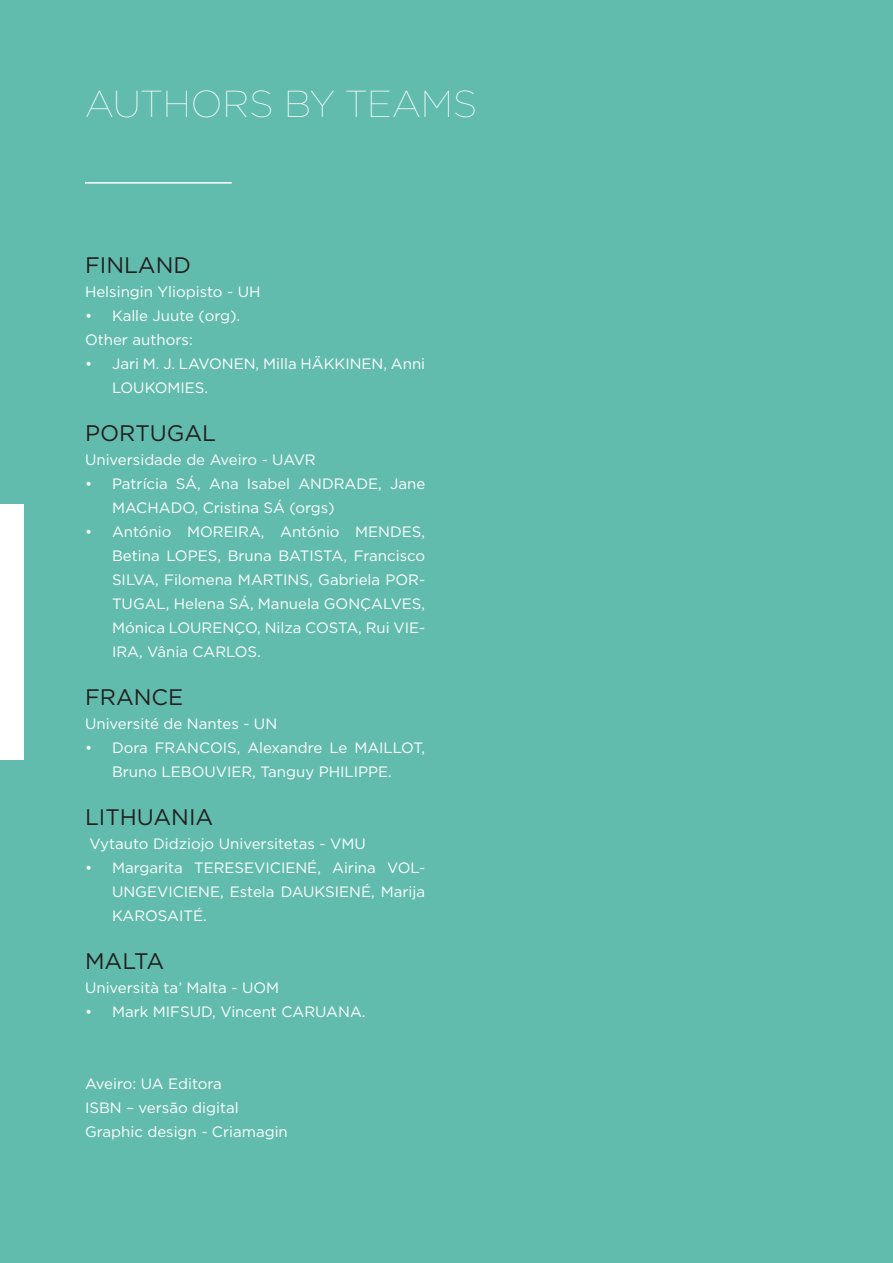
<style>
.page{position:relative;width:893px;height:1263px;background:#62bcae}
.page>*{position:absolute;margin:0;border:0;box-sizing:border-box;transform-origin:0 0}
.t1{font:100 37.5px "Gotham";color:#fff}
.t2{font:22.5px "Gotham";color:#221f1f}
.t3{font:15px/24px "Gotham";color:#fff}
</style>
<div class="page">
<div style="left:0;top:504px;width:23px;height:255px;background:#fff"></div>
<hr style="left:85px;top:182px;width:147px;height:2px;background:#fff">
<h1 class="t1" style="left:85px;top:85px;width:394px">AUTHORS BY TEAMS</h1>
<h2 class="t2" style="left:85px;top:253px;width:108px">FINLAND</h2>
<p class="t3" style="left:85px;top:280px;width:177px">Helsingin Yliopisto - UH</p>
<p class="t3" style="left:85px;top:304px;width:157px">• Kalle Juute (org).<br>Other authors:</p>
<p class="t3" style="left:112px;top:352px;width:315px;text-indent:-27px">• Jari M. J. LAVONEN, Milla HÄKKINEN, Anni<br>LOUKOMIES.</p>
<h2 class="t2" style="left:85px;top:421px;width:133px">PORTUGAL</h2>
<p class="t3" style="left:85px;top:448px;width:232px">Universidade de Aveiro - UAVR</p>
<p class="t3" style="left:112px;top:472px;width:315px;text-indent:-27px">• Patrícia SÁ, Ana Isabel ANDRADE, Jane<br>MACHADO, Cristina SÁ (orgs)</p>
<p class="t3" style="left:112px;top:520px;width:315px;text-align:justify;text-indent:-27px">• António MOREIRA, António MENDES, Betina LOPES, Bruna BATISTA, Francisco SILVA, Filomena MARTINS, Gabriela POR-TUGAL, Helena SÁ, Manuela GONÇALVES, Mónica LOURENÇO, Nilza COSTA, Rui VIE-IRA, Vânia CARLOS.</p>
<h2 class="t2" style="left:85px;top:685px;width:100px">FRANCE</h2>
<p class="t3" style="left:85px;top:712px;width:194px">Université de Nantes - UN</p>
<p class="t3" style="left:85px;top:736px;width:342px;text-align:center">• Dora FRANCOIS, Alexandre Le MAILLOT,<br>Bruno LEBOUVIER, Tanguy PHILIPPE.</p>
<h2 class="t2" style="left:85px;top:805px;width:130px">LITHUANIA</h2>
<p class="t3" style="left:90px;top:832px;width:278px">Vytauto Didziojo Universitetas - VMU</p>
<p class="t3" style="left:112px;top:856px;width:315px;text-align:justify;text-indent:-27px">• Margarita TERESEVICIENÉ, Airina VOL-UNGEVICIENE, Estela DAUKSIENÉ, Marija KAROSAITÉ.</p>
<h2 class="t2" style="left:85px;top:949px;width:81px">MALTA</h2>
<p class="t3" style="left:85px;top:976px;width:196px">Università ta’ Malta - UOM</p>
<p class="t3" style="left:85px;top:1000px;width:282px">• Mark MIFSUD, Vincent CARUANA.</p>
<p class="t3" style="left:85px;top:1072px;width:204px">Aveiro: UA Editora<br>ISBN – versão digital<br>Graphic design - Criamagin</p>
</div>
